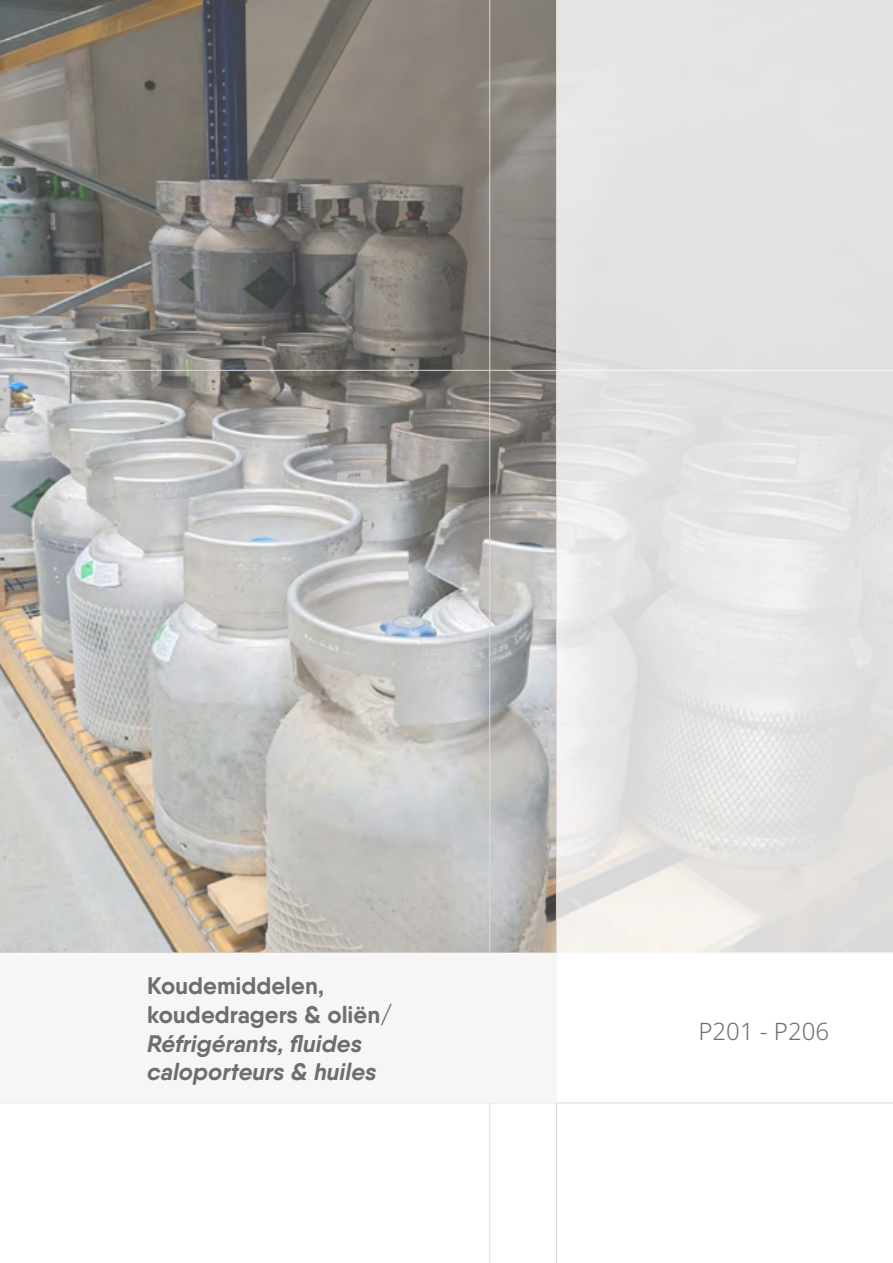
<style>
.page{position:relative;width:893px;height:1263px;background:#fff}
.page>*{position:absolute;margin:0;border:0;box-sizing:border-box;transform-origin:0 0}
.t1{font:italic 700 24px/28.8px "Qanelas Soft";color:#6d6e70}
.t2{font:700 24px/28.8px "Qanelas Soft";color:#6d6e70}
.t3{font:300 24px "Noto Sans";color:#6d6e70}
</style>
<div class="page">
<img style="left:0;top:0;width:556px;height:952px">
<hr style="left:0;top:952px;width:893px;height:1px;background:#dfd7d5">
<hr style="left:0;top:1102px;width:893px;height:1px;background:#dfd7d5">
<hr style="left:0;top:370px;width:893px;height:1px;background:#dfd7d5">
<hr style="left:489px;top:0;width:1px;height:1263px;background:#dfd7d5">
<hr style="left:556px;top:0;width:1px;height:1263px;background:#dfd7d5">
<div style="left:0;top:953px;width:556px;height:149px;background:#f6f6f6"></div>
<svg style="left:557px;top:0;width:336px;height:953px;background:#e4e4e2"></svg>
<p class="t2" style="left:147px;top:971px;width:247px">Koudemiddelen, koudedragers &amp; oliën/</p>
<p class="t1" style="left:147px;top:1028px;width:231px">Réfrigérants, fluides caloporteurs &amp; huiles</p>
<p class="t3" style="left:698px;top:1015px;width:132px">P201 - P206</p>
</div>
